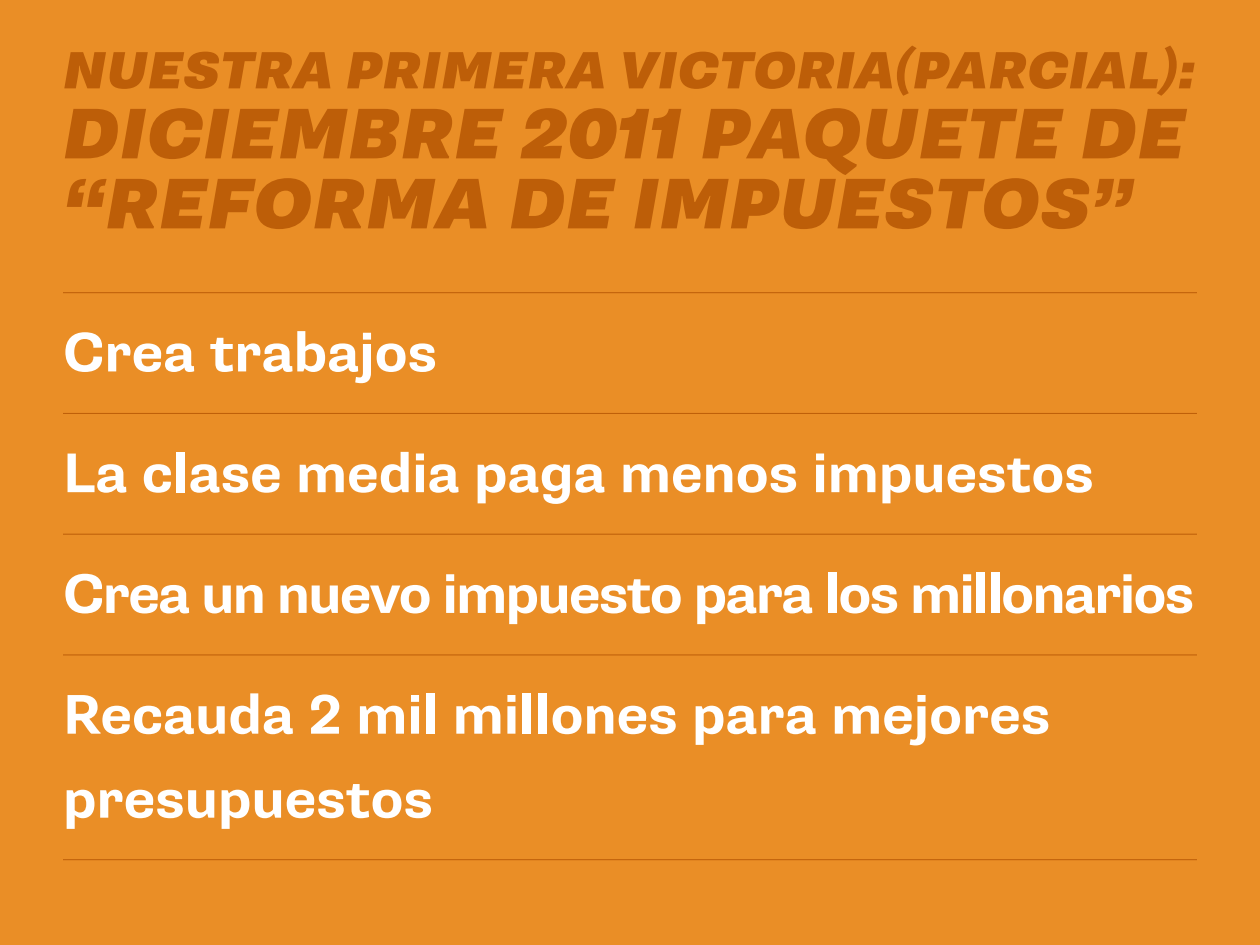
<style>
.page{position:relative;width:1260px;height:945px;background:#ea8e26}
.page>*{position:absolute;margin:0;border:0;box-sizing:border-box;transform-origin:0 0}
.t1{font:italic 900 71.75px/70px "Supria Sans";letter-spacing:.015em;color:#bd5e08}
.t2{font:700 56px/84px "Supria Sans";color:#fff}
.t3{font:700 56px "Supria Sans";letter-spacing:-.03em;color:#fff}
.t4{font:italic 900 52.5px "Supria Sans";letter-spacing:.015em;color:#bd5e08}
</style>
<div class="page">
<hr style="left:63px;top:292px;width:1134px;height:1px;background:#bd5e08">
<hr style="left:63px;top:413px;width:1134px;height:1px;background:#bd5e08">
<hr style="left:63px;top:534px;width:1134px;height:1px;background:#bd5e08">
<hr style="left:63px;top:654px;width:1134px;height:1px;background:#bd5e08">
<hr style="left:63px;top:859px;width:1134px;height:1px;background:#bd5e08">
<p class="t4" style="left:63px;top:38px;width:1135px">NUESTRA PRIMERA VICTORIA(PARCIAL):</p>
<p class="t1" style="left:63px;top:101px;width:1124px">DICIEMBRE 2011 PAQUETE DE “REFORMA DE IMPUESTOS”</p>
<p class="t2" style="left:63px;top:311px;width:376px">Crea trabajos</p>
<p class="t2" style="left:63px;top:432px;width:1032px">La clase media paga menos impuestos</p>
<p class="t3" style="left:63px;top:560px;width:1133px">Crea un nuevo impuesto para los millonarios</p>
<p class="t2" style="left:63px;top:674px;width:989px">Recauda 2 mil millones para mejores presupuestos</p>
</div>
